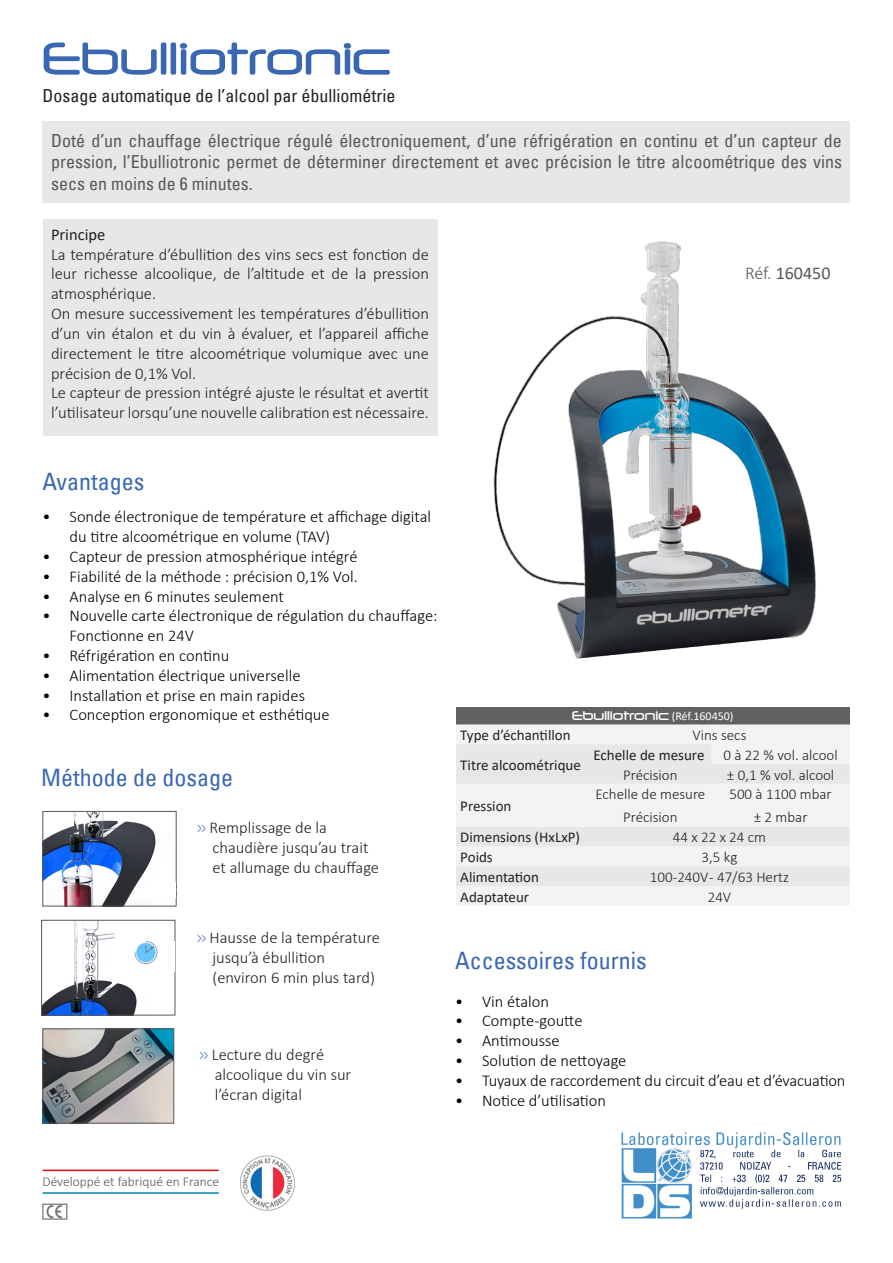
<style>
.page{position:relative;width:893px;height:1263px;background:#fff}
.page>*{position:absolute;margin:0;border:0;box-sizing:border-box;transform-origin:0 0}
.t1{font:54px "Neuropol";color:#3967b1}
.t2{font:condensed 24px "Univers LT";color:#3967b1}
.t3{font:condensed 18px/21.6px "Univers LT";color:#57585a;text-align:justify}
.t4{font:condensed 18px "Univers LT";color:#231f20}
.t5{font:18px "Calibri";color:#57585a}
.t6{font:300 16.5px/19.8px "Calibri";color:#231f20}
.t7{font:300 16.5px/19.8px "Calibri";color:#000}
.t8{font:16.5px "Calibri";color:#231f20}
.t9{font:300 15px "Calibri";color:#231f20}
.t10{font:15px "Calibri";color:#231f20}
.t11{font:15px "Neuropol";color:#fff}
.t12{font:300 13.5px "Calibri";color:#57585a}
.s1{font-weight:300}
.s2{color:#3967b1}
.s3{font-family:"Calibri";font-size:12px}
</style>
<div class="page">
<img style="left:493px;top:241px;width:323px;height:418px">
<div style="left:43px;top:121px;width:807px;height:82px;background:#e6e7e9"></div>
<div style="left:43px;top:219px;width:394px;height:217px;background:#e6e7e9"></div>
<div style="left:456px;top:707px;width:394px;height:17px;background:#616164"></div>
<div style="left:456px;top:724px;width:394px;height:182px;background:#f2f3f4"></div>
<div style="left:456px;top:744px;width:394px;height:142px;background:#ebeced"></div>
<img style="left:621px;top:1132px;width:221px;height:87px">
<hr style="left:43px;top:1192px;width:176px;height:2px;background:#0089b6">
<hr style="left:43px;top:1169px;width:176px;height:2px;background:#e30b17">
<img style="left:240px;top:1155px;width:55px;height:56px">
<img style="left:46px;top:1206px;width:16px;height:11px">
<div style="left:43px;top:1204px;width:24px;height:15px;border:1px solid #57585a"></div>
<img style="left:43px;top:922px;width:108px;height:91px">
<div style="left:41px;top:920px;width:134px;height:95px;border:1px solid #58585a"></div>
<img style="left:134px;top:942px;width:40px;height:29px">
<img style="left:45px;top:813px;width:111px;height:91px">
<div style="left:43px;top:811px;width:133px;height:95px;border:1px solid #58585a"></div>
<div style="left:138px;top:882px;width:38px;height:15px;background:#fff"></div>
<img style="left:45px;top:1030px;width:127px;height:91px">
<div style="left:43px;top:1028px;width:131px;height:95px;border:1px solid #58585a"></div>
<p class="t1" style="left:43px;top:30px;width:350px">Ebulliotronic</p>
<p class="t4" style="left:43px;top:84px;width:354px">Dosage automatique de l’alcool par ébulliométrie</p>
<p class="t3" style="left:51px;top:129px;width:792px">Doté d’un chauffage électrique régulé électroniquement, d’une réfrigération en continu et d’un capteur de pression, l’Ebulliotronic permet de déterminer directement et avec précision le titre alcoométrique des vins secs en moins de 6 minutes.</p>
<p class="t8" style="left:51px;top:223px;width:56px">Principe</p>
<p class="t6" style="left:51px;top:244px;width:379px;text-align:justify">La température d’ébullition des vins secs est fonction de leur richesse alcoolique, de l’altitude et de la pression atmosphérique.</p>
<p class="t6" style="left:51px;top:304px;width:379px;text-align:justify">On mesure successivement les températures d’ébullition d’un vin étalon et du vin à évaluer, et l’appareil affiche directement le titre alcoométrique volumique avec une précision de 0,1% Vol.</p>
<p class="t6" style="left:51px;top:383px;width:379px">Le capteur de pression intégré ajuste le résultat et avertit l’utilisateur lorsqu’une nouvelle calibration est nécessaire.</p>
<p class="t5" style="left:745px;top:261px;width:87px"><span class="s1">Réf.</span> 160450</p>
<p class="t2" style="left:43px;top:466px;width:104px">Avantages</p>
<p class="t7" style="left:70px;top:507px;width:363px;text-indent:-27px">• Sonde électronique de température et affichage digital du titre alcoométrique en volume (TAV)</p>
<p class="t7" style="left:43px;top:546px;width:316px">• Capteur de pression atmosphérique intégré</p>
<p class="t7" style="left:43px;top:566px;width:317px">• Fiabilité de la méthode : précision 0,1% Vol.</p>
<p class="t7" style="left:43px;top:586px;width:243px">• Analyse en 6 minutes seulement</p>
<p class="t7" style="left:70px;top:606px;width:369px;text-indent:-27px">• Nouvelle carte électronique de régulation du chauffage:<br>Fonctionne en 24V</p>
<p class="t7" style="left:43px;top:645px;width:188px">• Réfrigération en continu</p>
<p class="t7" style="left:43px;top:665px;width:259px">• Alimentation électrique universelle</p>
<p class="t7" style="left:43px;top:685px;width:264px">• Installation et prise en main rapides</p>
<p class="t7" style="left:43px;top:705px;width:289px">• Conception ergonomique et esthétique</p>
<p class="t2" style="left:41px;top:762px;width:193px">Méthode de dosage</p>
<p class="t6" style="left:212px;top:818px;width:168px;text-indent:-15px"><span class="s2">&gt;&gt;</span> Remplissage de la chaudière jusqu’au trait et allumage du chauffage</p>
<p class="t6" style="left:212px;top:928px;width:169px;text-indent:-15px"><span class="s2">&gt;&gt;</span> Hausse de la température jusqu’à ébullition (environ 6 min plus tard)</p>
<p class="t6" style="left:215px;top:1044px;width:138px;text-indent:-15px"><span class="s2">&gt;&gt;</span> Lecture du degré alcoolique du vin sur</p>
<p class="t6" style="left:215px;top:1084px;width:89px">l’écran digital</p>
<p class="t11" style="left:572px;top:708px;width:163px">Ebulliotronic <span class="s3">(Réf.160450)</span></p>
<p class="t10" style="left:460px;top:725px;width:112px">Type d’échantillon</p>
<p class="t9" style="left:692px;top:726px;width:56px">Vins secs</p>
<p class="t10" style="left:460px;top:754px;width:122px">Titre alcoométrique</p>
<p class="t10" style="left:593px;top:744px;width:112px">Echelle de mesure</p>
<p class="t9" style="left:723px;top:745px;width:116px">0 à 22 % vol. alcool</p>
<p class="t9" style="left:623px;top:765px;width:56px">Précision</p>
<p class="t9" style="left:727px;top:765px;width:109px">± 0,1 % vol. alcool</p>
<p class="t10" style="left:460px;top:795px;width:53px">Pression</p>
<p class="t9" style="left:595px;top:785px;width:111px">Echelle de mesure</p>
<p class="t9" style="left:729px;top:785px;width:104px">500 à 1100 mbar</p>
<p class="t9" style="left:623px;top:808px;width:56px">Précision</p>
<p class="t9" style="left:754px;top:808px;width:55px">± 2 mbar</p>
<p class="t10" style="left:460px;top:827px;width:121px">Dimensions (HxLxP)</p>
<p class="t9" style="left:673px;top:828px;width:95px">44 x 22 x 24 cm</p>
<p class="t10" style="left:460px;top:847px;width:34px">Poids</p>
<p class="t9" style="left:701px;top:848px;width:37px">3,5 kg</p>
<p class="t10" style="left:460px;top:866px;width:80px">Alimentation</p>
<p class="t9" style="left:650px;top:867px;width:141px">100-240V - 47/63 Hertz</p>
<p class="t10" style="left:460px;top:886px;width:70px">Adaptateur</p>
<p class="t9" style="left:708px;top:887px;width:25px">24V</p>
<p class="t2" style="left:455px;top:945px;width:193px">Accessoires fournis</p>
<p class="t7" style="left:455px;top:991px;width:95px">• Vin étalon</p>
<p class="t7" style="left:455px;top:1011px;width:129px">• Compte-goutte</p>
<p class="t7" style="left:455px;top:1030px;width:106px">• Antimousse</p>
<p class="t7" style="left:455px;top:1050px;width:173px">• Solution de nettoyage</p>
<p class="t7" style="left:455px;top:1070px;width:392px">• Tuyaux de raccordement du circuit d’eau et d’évacuation</p>
<p class="t7" style="left:455px;top:1090px;width:153px">• Notice d’utilisation</p>
<p class="t12" style="left:43px;top:1173px;width:178px">Développé et fabriqué en France</p>
</div>
